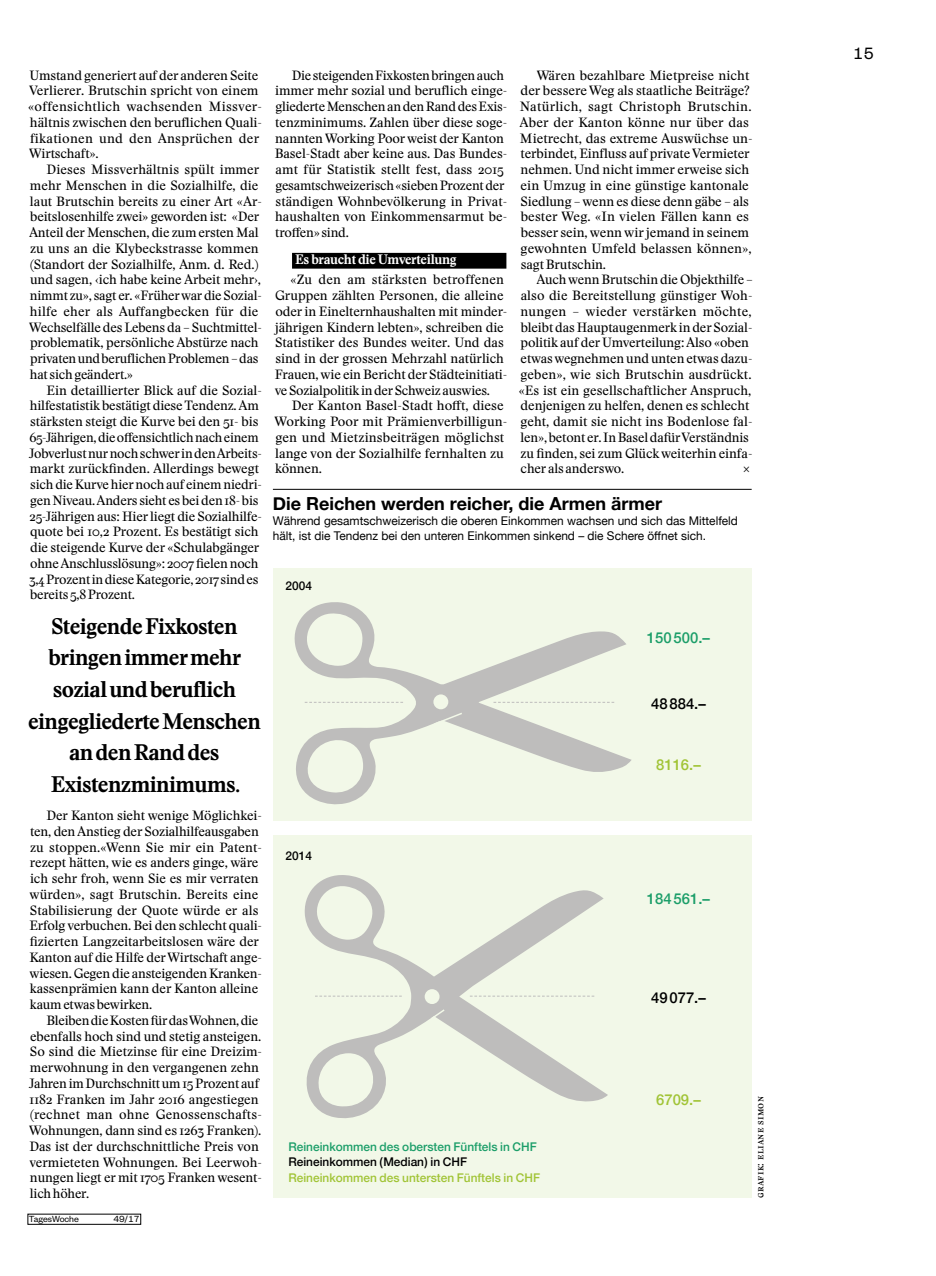
<style>
.page{position:relative;width:936px;height:1276px;background:#fff}
.page>*{position:absolute;margin:0;border:0;box-sizing:border-box;transform-origin:0 0}
.t1{font:700 22.2px/31.5px "Stanley";letter-spacing:-.03em;color:#000;text-align:center}
.t2{font:700 18px "Helvetica Neue";color:#000}
.t3{font:18px "Founders Grotesk";color:#000}
.t4{font:500 15px "Helvetica Neue";color:#1c9e69}
.t5{font:500 15px "Helvetica Neue";color:#000}
.t6{font:500 15px "Helvetica Neue";color:#a1c436}
.t7{font:700 13.5px "Stanley";letter-spacing:-.025em;color:#fff}
.t8{font:13.2px/15.8px "Stanley";letter-spacing:-.01em;color:#000}
.t9{font:12px/15px "Helvetica Neue";color:#000}
.t10{font:500 12px "Helvetica Neue";color:#a1c436}
.t11{font:500 12px "Helvetica Neue";color:#1c9e69}
.t12{font:500 12px "Helvetica Neue";color:#000}
.t13{font:10.5px "Stanley";letter-spacing:.025em;color:#000}
.t14{font:9.75px "Founders Grotesk";letter-spacing:-.005em;color:#000}
</style>
<div class="page">
<div style="left:292px;top:253px;width:214px;height:16px;background:#000"></div>
<div style="left:273px;top:568px;width:478px;height:252px;background:#f2f8e8"></div>
<div style="left:273px;top:836px;width:478px;height:362px;background:#f2f8e8"></div>
<hr style="left:273px;top:489px;width:478px;height:1px;background:#000">
<svg style="left:304px;top:875px;width:304px;height:244px"></svg>
<svg style="left:294px;top:602px;width:337px;height:203px"></svg>
<div style="left:424px;top:989px;width:15px;height:15px;background:#f2f8e8;border-radius:50%"></div>
<div style="left:433px;top:694px;width:15px;height:15px;background:#f2f8e8;border-radius:50%"></div>
<svg style="left:432px;top:711px;width:31px;height:15px"></svg>
<svg style="left:430px;top:1008px;width:16px;height:12px"></svg>
<p class="t8" style="left:28px;top:67px;width:235px">Umstand generiert auf der anderen Seite Verlierer. Brutschin spricht von einem «offensichtlich wachsenden Missver&shy;hältnis zwischen den beruflichen Quali&shy;fikationen und den Ansprüchen der Wirtschaft».</p>
<p class="t8" style="left:29px;top:162px;width:234px;text-indent:17px">Dieses Missverhältnis spült immer mehr Menschen in die Sozialhilfe, die laut Brutschin bereits zu einer Art «Ar&shy;beitslosenhilfe zwei» geworden ist: «Der Anteil der Menschen, die zum ersten Mal zu uns an die Klybeckstrasse kommen (Standort der Sozialhilfe, Anm. d. Red.) und sagen, ‹ich habe keine Arbeit mehr›, nimmt zu», sagt er. «Früher war die Sozial&shy;hilfe eher als Auffangbecken für die Wechselfälle des Lebens da – Suchtmittel&shy;problematik, persönliche Abstürze nach privaten und beruflichen Problemen – das hat sich geändert.»</p>
<p class="t8" style="left:29px;top:382px;width:234px;text-indent:18px">Ein detaillierter Blick auf die Sozial&shy;hilfestatistik bestätigt diese Tendenz. Am stärksten steigt die Kurve bei den 51- bis 65-Jährigen, die offensichtlich nach einem Jobverlust nur noch schwer in den Arbeits&shy;markt zurückfinden. Allerdings bewegt sich die Kurve hier noch auf einem niedri&shy;gen Niveau. Anders sieht es bei den 18- bis 25-Jährigen aus: Hier liegt die Sozialhilfe&shy;quote bei 10,2 Prozent. Es bestätigt sich die steigende Kurve der «Schulabgänger ohne Anschlusslösung»: 2007 fielen noch 3,4 Prozent in diese Kategorie, 2017 sind es bereits 5,8 Prozent.</p>
<h1 class="t1" style="left:28px;top:610px;width:234px">Steigende Fixkosten bringen immer mehr sozial und beruflich eingegliederte Menschen an den Rand des<br>Existenzminimums.</h1>
<p class="t8" style="left:29px;top:807px;width:234px;text-indent:17px">Der Kanton sieht wenige Möglichkei&shy;ten, den Anstieg der Sozialhilfeausgaben zu stoppen.«Wenn Sie mir ein Patent&shy;rezept hätten, wie es anders ginge, wäre ich sehr froh, wenn Sie es mir verraten würden», sagt Brutschin. Bereits eine Stabilisierung der Quote würde er als Erfolg verbuchen. Bei den schlecht quali&shy;fizierten Langzeitarbeitslosen wäre der Kanton auf die Hilfe der Wirtschaft ange&shy;wiesen. Gegen die ansteigenden Kranken&shy;kassenprämien kann der Kanton alleine kaum etwas bewirken.</p>
<p class="t8" style="left:29px;top:1012px;width:234px;text-indent:18px">Bleiben die Kosten für das Wohnen, die ebenfalls hoch sind und stetig ansteigen.<br>So sind die Mietzinse für eine Dreizim&shy;merwohnung in den vergangenen zehn Jahren im Durchschnitt um 15 Prozent auf 1182 Franken im Jahr 2016 angestiegen (rechnet man ohne Genossenschafts-Wohnungen, dann sind es 1263 Franken).<br>Das ist der durchschnittliche Preis von vermieteten Wohnungen. Bei Leerwoh&shy;nungen liegt er mit 1705 Franken wesent&shy;lich höher.</p>
<p class="t14" style="left:29px;top:1213px;width:51px">TagesWoche</p>
<p class="t14" style="left:113px;top:1213px;width:28px">49/17</p>
<p class="t8" style="left:275px;top:67px;width:234px;text-indent:17px">Die steigenden Fixkosten bringen auch immer mehr sozial und beruflich einge&shy;gliederte Menschen an den Rand des Exis&shy;tenzminimums. Zahlen über diese soge&shy;nannten Working Poor weist der Kanton Basel-Stadt aber keine aus. Das Bundes&shy;amt für Statistik stellt fest, dass 2015 gesamtschweizerisch «sieben Prozent der ständigen Wohnbevölkerung in Privat&shy;haushalten von Einkommensarmut be&shy;troffen» sind.</p>
<p class="t7" style="left:295px;top:250px;width:163px">Es braucht die Umverteilung</p>
<p class="t8" style="left:275px;top:272px;width:234px;text-indent:16px">«Zu den am stärksten betroffenen Gruppen zählten Personen, die alleine oder in Einelternhaushalten mit minder&shy;jährigen Kindern lebten», schreiben die Statistiker des Bundes weiter. Und das sind in der grossen Mehrzahl natürlich Frauen, wie ein Bericht der Städteinitiati&shy;ve Sozialpolitik in der Schweiz auswies.</p>
<p class="t8" style="left:274px;top:398px;width:234px;text-indent:17px">Der Kanton Basel-Stadt hofft, diese<br>Working Poor mit Prämienverbilligun&shy;gen und Mietzinsbeiträgen möglichst lange von der Sozialhilfe fernhalten zu können.</p>
<p class="t8" style="left:519px;top:67px;width:234px;text-indent:17px">Wären bezahlbare Mietpreise nicht der bessere Weg als staatliche Beiträge?<br>Natürlich, sagt Christoph Brutschin.<br>Aber der Kanton könne nur über das Mietrecht, das extreme Auswüchse un&shy;terbindet, Einfluss auf private Vermieter nehmen. Und nicht immer erweise sich ein Umzug in eine günstige kantonale Siedlung – wenn es diese denn gäbe – als bester Weg. «In vielen Fällen kann es besser sein, wenn wir jemand in seinem gewohnten Umfeld belassen können», sagt Brutschin.</p>
<p class="t8" style="left:518px;top:272px;width:236px;text-indent:18px">Auch wenn Brutschin die Objekthilfe – also die Bereitstellung günstiger Woh&shy;nungen – wieder verstärken möchte, bleibt das Hauptaugenmerk in der Sozial&shy;politik auf der Umverteilung: Also «oben etwas wegnehmen und unten etwas dazu&shy;geben», wie sich Brutschin ausdrückt. «Es ist ein gesellschaftlicher Anspruch, denjenigen zu helfen, denen es schlecht geht, damit sie nicht ins Bodenlose fal&shy;len», betont er. In Basel dafür Verständnis zu finden, sei zum Glück weiterhin einfa&shy;cher als anderswo.</p>
<p class="t8" style="left:743px;top:461px;width:8px">×</p>
<h2 class="t2" style="left:273px;top:490px;width:390px">Die Reichen werden reicher, die Armen ärmer</h2>
<p class="t9" style="left:273px;top:514px;width:466px">Während gesamtschweizerisch die oberen Einkommen wachsen und sich das Mittelfeld hält, ist die Tendenz bei den unteren Einkommen sinkend – die Schere öffnet sich.</p>
<p class="t12" style="left:285px;top:575px;width:28px">2004</p>
<p class="t12" style="left:285px;top:845px;width:28px">2014</p>
<p class="t11" style="left:288px;top:1136px;width:250px">Reineinkommen des obersten Fünftels in CHF</p>
<p class="t12" style="left:288px;top:1152px;width:180px">Reineinkommen (Median) in CHF</p>
<p class="t10" style="left:288px;top:1168px;width:253px">Reineinkommen des untersten Fünftels in CHF</p>
<p class="t4" style="left:647px;top:625px;width:64px">150500.–</p>
<p class="t5" style="left:651px;top:692px;width:56px">48884.–</p>
<p class="t6" style="left:656px;top:753px;width:46px">8116.–</p>
<p class="t4" style="left:647px;top:886px;width:64px">184561.–</p>
<p class="t5" style="left:651px;top:986px;width:56px">49077.–</p>
<p class="t6" style="left:656px;top:1087px;width:46px">6709.–</p>
<p class="t13" style="left:752px;top:1198px;width:103px;rotate:-90deg">grafik: Eliane SImon</p>
<h2 class="t3" style="left:852px;top:43px;width:23px">15</h2>
</div>
